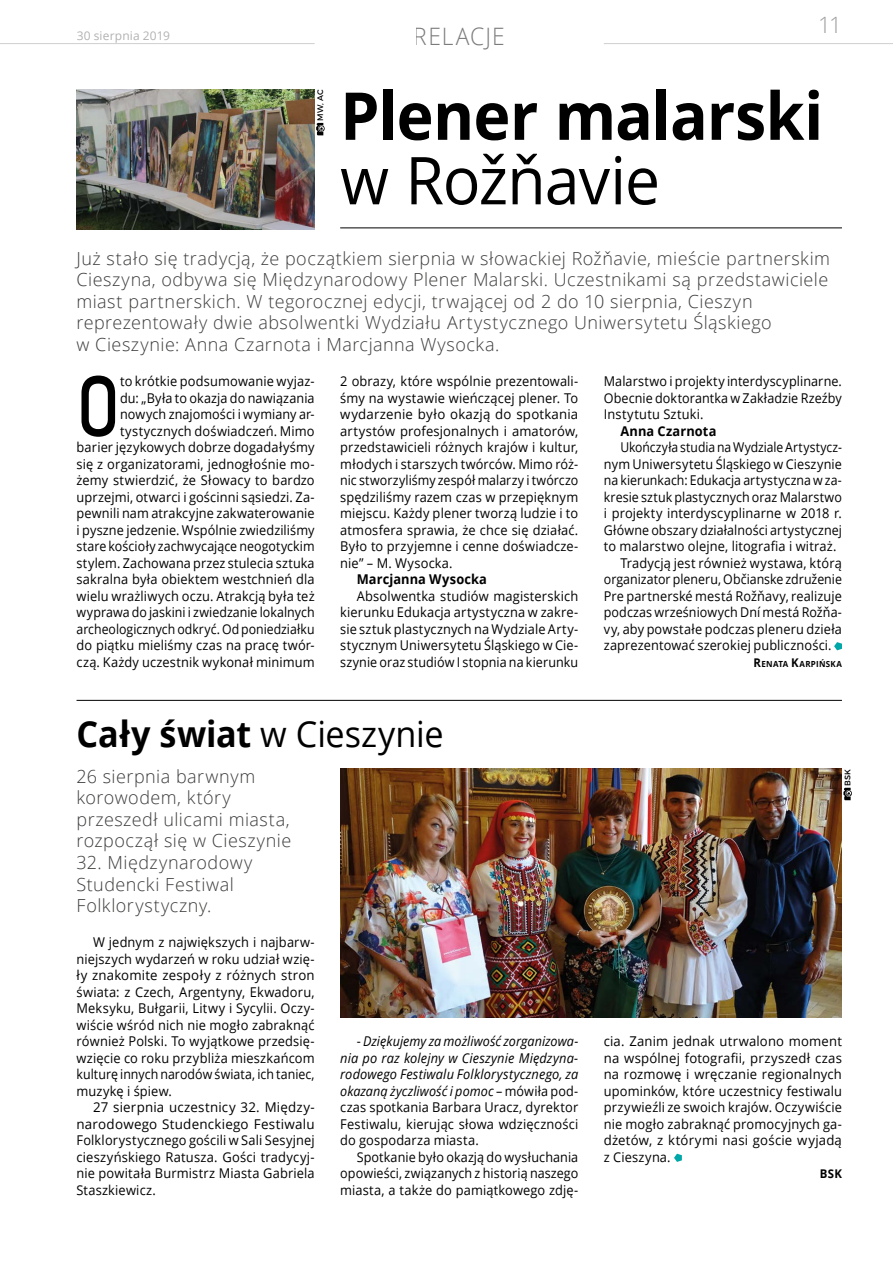
<style>
.page{position:relative;width:893px;height:1263px;background:#fff}
.page>*{position:absolute;margin:0;border:0;box-sizing:border-box;transform-origin:0 0}
.t1{font:84.15px "advent Bd 2";color:#000;scale:.95 1}
.t2{font:700 66px "Open Sans";letter-spacing:-.015em;color:#000;scale:.95 1}
.t3{font:66px "Open Sans";letter-spacing:-.015em;color:#000;scale:.95 1}
.t4{font:36px "Open Sans";color:#000;scale:.95 1}
.t5{font:300 24px "Open Sans";letter-spacing:.045em;color:#7c7b7b;scale:.95 1}
.t6{font:300 22.5px "Open Sans";color:#9d9d9c}
.t7{font:300 18px/21.6px "Open Sans";letter-spacing:.025em;color:#3c3c3b}
.t8{font:13.5px/16.5px "Open Sans";letter-spacing:.01em;color:#000;text-align:justify;scale:.95 1}
.t9{font:13.5px/16.5px "Open Sans";letter-spacing:.01em;color:#000;text-align:justify}
.t10{font:13.5px/16.5px "Open Sans";letter-spacing:.01em;color:#000;text-align:justify;scale:.94 1}
.t11{font:italic 13.5px/16.5px "Open Sans";letter-spacing:.01em;color:#000;text-align:justify;scale:.93 1}
.t12{font:13.5px "Open Sans";letter-spacing:.01em;color:#000;scale:.92 1}
.t13{font:13.5px "Open Sans";letter-spacing:.01em;color:#000;scale:.9 1}
.t14{font:13.5px "Open Sans";letter-spacing:.01em;color:#000;scale:.93 1}
.t15{font:700 13.5px "Open Sans";letter-spacing:.01em;color:#000;scale:.95 1}
.t16{font:12px "Open Sans";letter-spacing:.015em;color:#b3b2b2}
.t17{font:700 12px "Open Sans";color:#000;scale:.95 1}
.t18{font:700 8.4px "Open Sans";letter-spacing:.035em;color:#000;scale:.95 1}
.t19{font:8.1px "Montserrat";letter-spacing:.01em;color:#000}
.s1{font-weight:700}
.s2{font-style:normal}
.s3{font-size:12px}
</style>
<div class="page">
<hr style="left:604px;top:43px;width:289px;height:1px;background:#d0d0d0">
<hr style="left:0;top:43px;width:315px;height:1px;background:#d0d0d0">
<svg style="left:316px;top:123px;width:9px;height:12px"></svg>
<svg style="left:843px;top:788px;width:9px;height:12px"></svg>
<img style="left:77px;top:89px;width:238px;height:141px">
<img style="left:340px;top:769px;width:502px;height:248px">
<hr style="left:340px;top:228px;width:502px;height:1px;background:#000">
<hr style="left:77px;top:700px;width:765px;height:1px;background:#000">
<svg style="left:834px;top:642px;width:8px;height:8px"></svg>
<svg style="left:674px;top:1154px;width:8px;height:8px"></svg>
<p class="t16" style="left:77px;top:27px;width:95px">30 sierpnia 2019</p>
<h3 class="t5" style="left:414px;top:20px;width:97px">RELACJE</h3>
<h3 class="t6" style="left:819px;top:9px;width:25px">11</h3>
<p class="t19" style="left:315px;top:121px;width:33px;rotate:-90deg">MW, AC</p>
<h2 class="t2" style="left:340px;top:69px;width:510px">Plener malarski</h2>
<h2 class="t3" style="left:340px;top:135px;width:338px">w Rožňavie</h2>
<p class="t7" style="left:77px;top:247px;width:755px">Już stało się tradycją, że początkiem sierpnia w słowackiej Rožňavie, mieście partnerskim Cieszyna, odbywa się Międzynarodowy Plener Malarski. Uczestnikami są przedstawiciele miast partnerskich. W tegorocznej edycji, trwającej od 2 do 10 sierpnia, Cieszyn reprezentowały dwie absolwentki Wydziału Artystycznego Uniwersytetu Śląskiego<br>w Cieszynie: Anna Czarnota i Marcjanna Wysocka.</p>
<h1 class="t1" style="left:77px;top:355px;width:47px">O</h1>
<p class="t8" style="left:77px;top:373px;width:252px;text-align:right">to krótkie podsumowanie wyjaz-<br>du: „Była to okazja do nawiązania nowych znajomości i wymiany ar&shy;tystycznych doświadczeń. Mimo<br>barier językowych dobrze dogadałyśmy się z organizatorami, jednogłośnie mo&shy;żemy stwierdzić, że Słowacy to bardzo uprzejmi, otwarci i gościnni sąsiedzi. Za&shy;pewnili nam atrakcyjne zakwaterowanie i pyszne jedzenie. Wspólnie zwiedziliśmy stare kościoły zachwycające neogotyckim stylem. Zachowana przez stulecia sztuka sakralna była obiektem westchnień dla wielu wrażliwych oczu. Atrakcją była też wyprawa do jaskini i zwiedzanie lokalnych archeologicznych odkryć. Od poniedziałku do piątku mieliśmy czas na pracę twór&shy;czą. Każdy uczestnik wykonał minimum</p>
<p class="t8" style="left:340px;top:373px;width:252px">2 obrazy, które wspólnie prezentowali&shy;śmy na wystawie wieńczącej plener. To wydarzenie było okazją do spotkania artystów profesjonalnych i amatorów, przedstawicieli różnych krajów i kultur, młodych i starszych twórców. Mimo róż&shy;nic stworzyliśmy zespół malarzy i twórczo spędziliśmy razem czas w przepięknym miejscu. Każdy plener tworzą ludzie i to atmosfera sprawia, że chce się działać.<br>Było to przyjemne i cenne doświadcze&shy;nie” – M. Wysocka.</p>
<p class="t15" style="left:357px;top:570px;width:139px">Marcjanna Wysocka</p>
<p class="t8" style="left:340px;top:587px;width:252px;text-indent:16px">Absolwentka studiów magisterskich kierunku Edukacja artystyczna w zakre&shy;sie sztuk plastycznych na Wydziale Arty&shy;stycznym Uniwersytetu Śląskiego w Cie&shy;szynie oraz studiów I stopnia na kierunku</p>
<h3 class="t4" style="left:77px;top:710px;width:388px"><span class="s1">Cały świat</span> w Cieszynie</h3>
<h3 class="t7" style="left:77px;top:765px;width:216px">26 sierpnia barwnym korowodem, który przeszedł ulicami miasta, rozpoczął się w Cieszynie</h3>
<h3 class="t7" style="left:77px;top:851px;width:177px">32. Międzynarodowy<br>Studencki Festiwal<br>Folklorystyczny.</h3>
<p class="t8" style="left:77px;top:934px;width:252px;text-indent:16px">W jednym z największych i najbarw&shy;niejszych wydarzeń w roku udział wzię&shy;ły znakomite zespoły z różnych stron świata: z Czech, Argentyny, Ekwadoru, Meksyku, Bułgarii, Litwy i Sycylii. Oczy&shy;wiście wśród nich nie mogło zabraknąć również Polski. To wyjątkowe przedsię&shy;wzięcie co roku przybliża mieszkańcom kulturę innych narodów świata, ich taniec, muzykę i śpiew.</p>
<p class="t9" style="left:77px;top:1099px;width:240px;text-indent:16px">27 sierpnia uczestnicy 32. Między&shy;narodowego Studenckiego Festiwalu Folklorystycznego gościli w Sali Sesyjnej cieszyńskiego Ratusza. Gości tradycyj&shy;nie powitała Burmistrz Miasta Gabriela Staszkiewicz.</p>
<p class="t11" style="left:340px;top:1033px;width:258px;text-indent:16px"><span class="s2">-</span> Dziękujemy za możliwość zorganizowa&shy;nia po raz kolejny w Cieszynie Międzyna&shy;rodowego Festiwalu Folklorystycznego, za okazaną życzliwość i pomoc <span class="s2">– mówiła pod&shy;czas spotkania Barbara Uracz, dyrektor Festiwalu, kierując słowa wdzięczności do gospodarza miasta.</span></p>
<p class="t10" style="left:340px;top:1148px;width:255px;text-indent:16px">Spotkanie było okazją do wysłuchania opowieści, związanych z historią naszego miasta, a także do pamiątkowego zdję-</p>
<p class="t10" style="left:604px;top:373px;width:255px">Malarstwo i projekty interdyscyplinarne.<br>Obecnie doktorantka w Zakładzie Rzeźby Instytutu Sztuki.</p>
<p class="t15" style="left:620px;top:421px;width:103px">Anna Czarnota</p>
<p class="t13" style="left:620px;top:438px;width:248px">Ukończyła studia na Wydziale Artystycz-</p>
<p class="t10" style="left:604px;top:455px;width:255px">nym Uniwersytetu Śląskiego w Cieszynie</p>
<p class="t12" style="left:604px;top:471px;width:260px">na kierunkach: Edukacja artystyczna w za-</p>
<p class="t12" style="left:604px;top:488px;width:260px">kresie sztuk plastycznych oraz Malarstwo</p>
<p class="t8" style="left:604px;top:505px;width:252px">i projekty interdyscyplinarne w 2018 r.</p>
<p class="t12" style="left:604px;top:521px;width:260px">Główne obszary działalności artystycznej</p>
<p class="t8" style="left:604px;top:538px;width:246px">to malarstwo olejne, litografia i witraż.</p>
<p class="t8" style="left:620px;top:554px;width:235px">Tradycją jest również wystawa, którą</p>
<p class="t12" style="left:604px;top:570px;width:260px">organizator pleneru, Občianske združenie</p>
<p class="t10" style="left:604px;top:587px;width:255px">Pre partnerské mestá Rožňavy, realizuje</p>
<p class="t14" style="left:604px;top:603px;width:258px">podczas wrześniowych Dní mestá Rožňa-</p>
<p class="t10" style="left:604px;top:620px;width:255px">vy, aby powstałe podczas pleneru dzieła</p>
<p class="t8" style="left:604px;top:637px;width:241px">zaprezentować szerokiej publiczności.</p>
<p class="t18" style="left:754px;top:658px;width:95px"><span class="s3">R</span>ENATA <span class="s3">K</span>ARPIŃSKA</p>
<p class="t19" style="left:843px;top:786px;width:18px;rotate:-90deg">BSK</p>
<p class="t9" style="left:604px;top:1033px;width:240px">cia. Zanim jednak utrwalono moment na wspólnej fotografii, przyszedł czas na rozmowę i wręczanie regionalnych upominków, które uczestnicy festiwalu przywieźli ze swoich krajów. Oczywiście nie mogło zabraknąć promocyjnych ga&shy;dżetów, z którymi nasi goście wyjadą z Cieszyna.</p>
<p class="t17" style="left:820px;top:1165px;width:17px">BSK</p>
</div>
